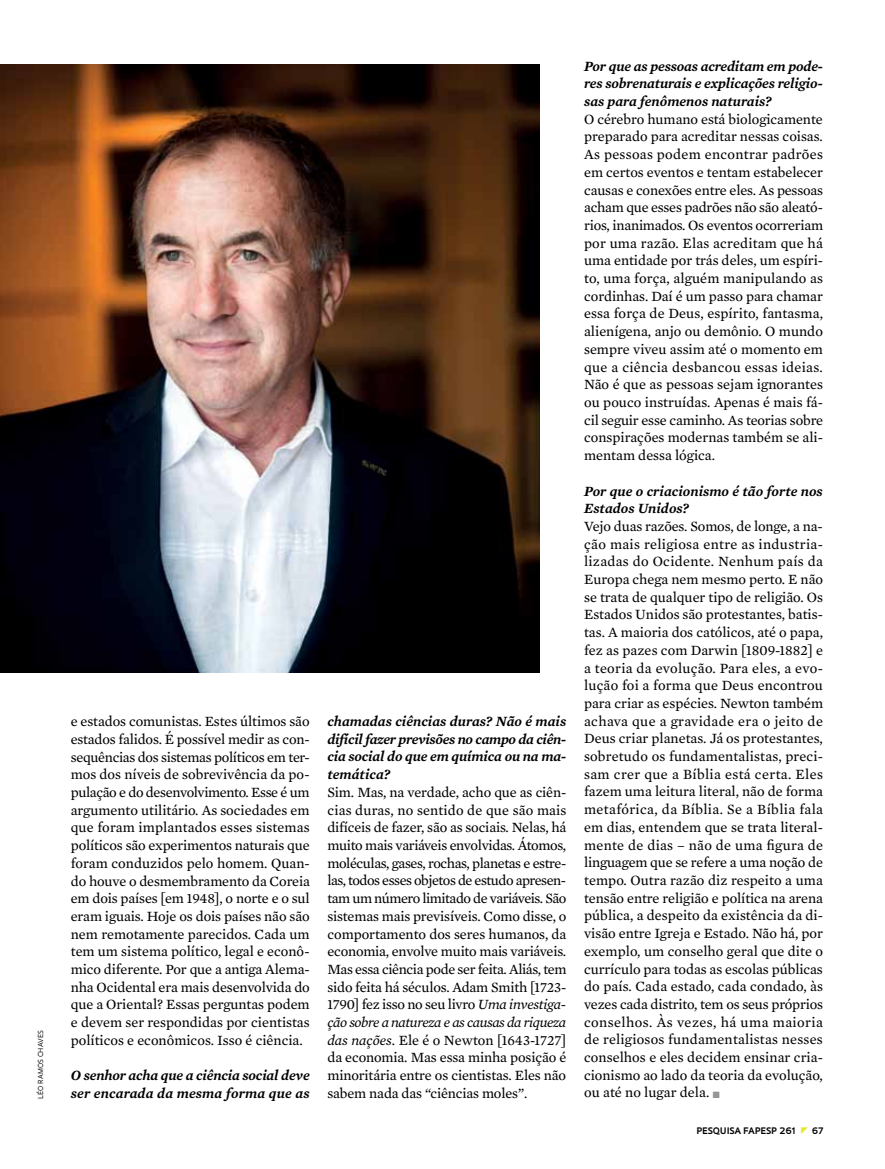
<style>
.page{position:relative;width:885px;height:1169px;background:#fff}
.page>*{position:absolute;margin:0;border:0;box-sizing:border-box;transform-origin:0 0}
.t1{font:14.4px/17.7px "Mercury Text G2";color:#000;text-align:justify}
.t2{font:italic 600 14.4px/17.7px "Mercury Text G2";letter-spacing:-.01em;color:#000}
.t3{font:700 8.7px "Oculum";letter-spacing:.01em;color:#000}
.t4{font:6.75px "Oculum";letter-spacing:.02em;color:#000}
.s1{font-style:italic}
.s2{color:#939598}
</style>
<div class="page">
<img style="left:0;top:64px;width:540px;height:609px">
<p class="t4" style="left:36px;top:1098px;width:70px;rotate:-90deg">Léo ram os chaves</p>
<p class="t1" style="left:71px;top:711px;width:241px">e estados comunistas. Estes últimos são estados falidos. É possível medir as con&shy;sequências dos sistemas políticos em ter&shy;mos dos níveis de sobrevivência da po&shy;pulação e do desenvolvimento. Esse é um argumento utilitário. As sociedades em que foram implantados esses sistemas políticos são experimentos naturais que foram conduzidos pelo homem. Quan&shy;do houve o desmembramento da Coreia em dois países [em 1948], o norte e o sul eram iguais. Hoje os dois países não são nem remotamente parecidos. Cada um tem um sistema político, legal e econô&shy;mico diferente. Por que a antiga Alema&shy;nha Ocidental era mais desenvolvida do que a Oriental? Essas perguntas podem e devem ser respondidas por cientistas políticos e econômicos. Isso é ciência.</p>
<p class="t2" style="left:71px;top:1066px;width:241px">O senhor acha que a ciência social deve ser encarada da mesma forma que as</p>
<p class="t2" style="left:327px;top:711px;width:240px;text-align:justify">chamadas ciências duras? Não é mais difícil fazer previsões no campo da ciên&shy;cia social do que em química ou na ma&shy;temática?</p>
<p class="t1" style="left:327px;top:782px;width:241px">Sim. Mas, na verdade, acho que as ciên&shy;cias duras, no sentido de que são mais difíceis de fazer, são as sociais. Nelas, há muito mais variáveis envolvidas. Átomos, moléculas, gases, rochas, planetas e estre&shy;las, todos esses objetos de estudo apresen&shy;tam um número limitado de variáveis. São sistemas mais previsíveis. Como disse, o comportamento dos seres humanos, da economia, envolve muito mais variáveis.<br>Mas essa ciência pode ser feita. Aliás, tem sido feita há séculos. Adam Smith [1723- 1790] fez isso no seu livro <span class="s1">Uma investiga&shy;ção sobre a natureza e as causas da riqueza das nações</span>. Ele é o Newton [1643-1727] da economia. Mas essa minha posição é minoritária entre os cientistas. Eles não sabem nada das “ciências moles”.</p>
<p class="t2" style="left:584px;top:56px;width:240px;text-align:justify">Por que as pessoas acreditam em pode&shy;res sobrenaturais e explicações religio&shy;sas para fenômenos naturais?</p>
<p class="t1" style="left:584px;top:109px;width:241px">O cérebro humano está biologicamente preparado para acreditar nessas coisas.<br>As pessoas podem encontrar padrões em certos eventos e tentam estabelecer causas e conexões entre eles. As pessoas acham que esses padrões não são aleató&shy;rios, inanimados. Os eventos ocorreriam por uma razão. Elas acreditam que há uma entidade por trás deles, um espíri&shy;to, uma força, alguém manipulando as cordinhas. Daí é um passo para chamar essa força de Deus, espírito, fantasma, alienígena, anjo ou demônio. O mundo sempre viveu assim até o momento em que a ciência desbancou essas ideias.<br>Não é que as pessoas sejam ignorantes ou pouco instruídas. Apenas é mais fá&shy;cil seguir esse caminho. As teorias sobre conspirações modernas também se ali&shy;mentam dessa lógica.</p>
<p class="t2" style="left:584px;top:481px;width:240px">Por que o criacionismo é tão forte nos<br>Estados Unidos?</p>
<p class="t1" style="left:584px;top:516px;width:241px">Vejo duas razões. Somos, de longe, a na&shy;ção mais religiosa entre as industria&shy;lizadas do Ocidente. Nenhum país da Europa chega nem mesmo perto. E não se trata de qualquer tipo de religião. Os Estados Unidos são protestantes, batis&shy;tas. A maioria dos católicos, até o papa, fez as pazes com Darwin [1809-1882] e a teoria da evolução. Para eles, a evo&shy;lução foi a forma que Deus encontrou para criar as espécies. Newton também achava que a gravidade era o jeito de Deus criar planetas. Já os protestantes, sobretudo os fundamentalistas, preci&shy;sam crer que a Bíblia está certa. Eles fazem uma leitura literal, não de forma metafórica, da Bíblia. Se a Bíblia fala em dias, entendem que se trata literal&shy;mente de dias – não de uma figura de linguagem que se refere a uma noção de tempo. Outra razão diz respeito a uma tensão entre religião e política na arena pública, a despeito da existência da di&shy;visão entre Igreja e Estado. Não há, por exemplo, um conselho geral que dite o currículo para todas as escolas públicas do país. Cada estado, cada condado, às vezes cada distrito, tem os seus próprios conselhos. Às vezes, há uma maioria de religiosos fundamentalistas nesses conselhos e eles decidem ensinar cria&shy;cionismo ao lado da teoria da evolução,</p>
<p class="t1" style="left:584px;top:1083px;width:137px">ou até no lugar dela. <span class="s2">■</span></p>
<p class="t3" style="left:696px;top:1124px;width:36px">pESQUISA</p>
<p class="t3" style="left:743px;top:1124px;width:54px">FAPESP 261</p>
<p class="t3" style="left:812px;top:1124px;width:13px">67</p>
</div>
